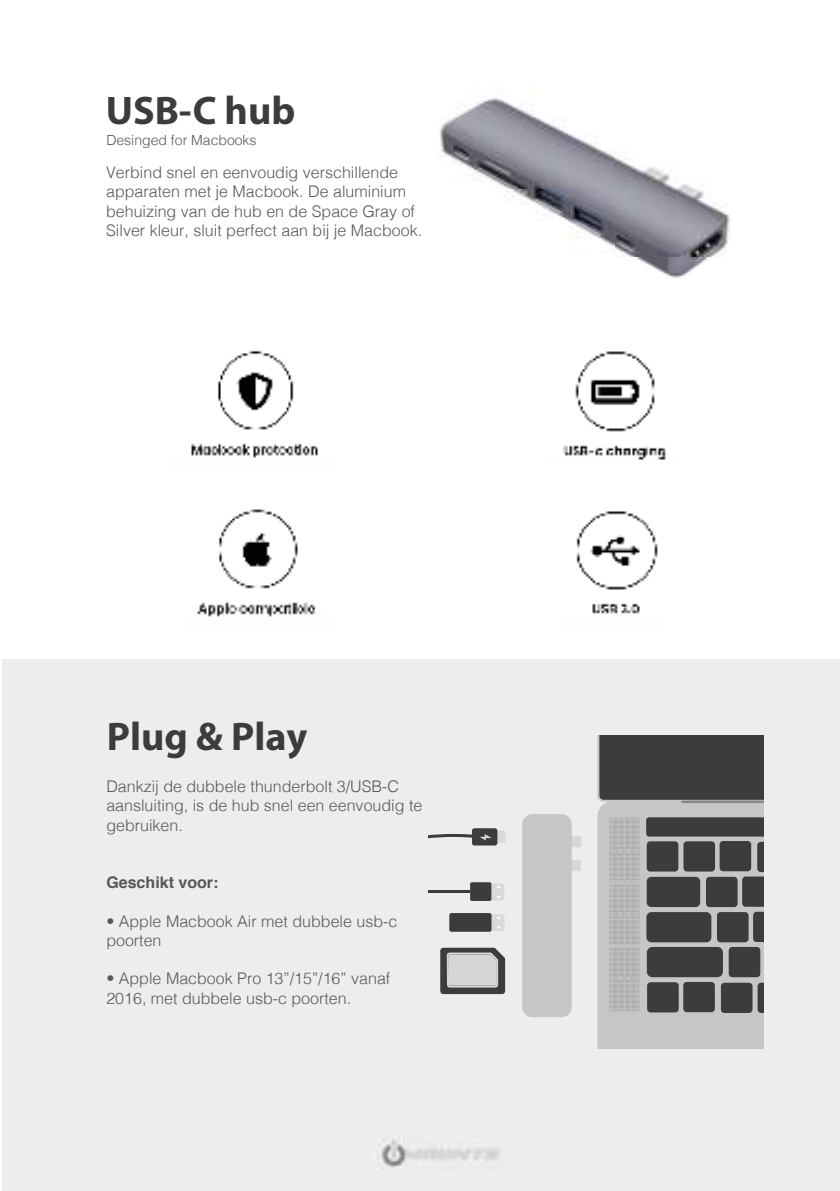
<style>
.page{position:relative;width:840px;height:1191px;background:#fff}
.page>*{position:absolute;margin:0;border:0;box-sizing:border-box;transform-origin:0 0}
.t1{font:700 40px "Myriad Pro";color:#3c3c3b}
.t2{font:300 16px/19.2px "Helvetica";color:#575756}
.t3{font:700 16px "Helvetica";color:#575756}
.t4{font:300 14px "Helvetica";color:#575756}
</style>
<div class="page">
<div style="left:2px;top:659px;width:837px;height:532px;background:#ededed"></div>
<div style="left:480px;top:883px;width:24px;height:17px;background:#dadada;border-radius:2px"></div>
<div style="left:482px;top:830px;width:23px;height:13px;background:#dadada"></div>
<div style="left:554px;top:836px;width:27px;height:11px;background:#d6d6d6;border-radius:2px"></div>
<div style="left:554px;top:860px;width:26px;height:11px;background:#d6d6d6;border-radius:2px"></div>
<div style="left:522px;top:814px;width:49px;height:203px;background:#c6c6c6;border-radius:10px"></div>
<svg style="left:597px;top:803px;width:165px;height:245px;background:#c2c2c2"></svg>
<div style="left:645px;top:817px;width:117px;height:19px;background:#3c3c3b"></div>
<img style="left:609px;top:817px;width:30px;height:32px">
<img style="left:609px;top:852px;width:30px;height:29px">
<img style="left:609px;top:849px;width:30px;height:3px">
<img style="left:609px;top:884px;width:30px;height:28px">
<img style="left:609px;top:881px;width:30px;height:3px">
<img style="left:609px;top:916px;width:30px;height:28px">
<img style="left:609px;top:912px;width:30px;height:4px">
<img style="left:609px;top:947px;width:30px;height:29px">
<img style="left:609px;top:944px;width:30px;height:3px">
<img style="left:609px;top:979px;width:30px;height:32px">
<img style="left:609px;top:976px;width:30px;height:3px">
<div style="left:646px;top:841px;width:32px;height:30px;background:#3c3c3b;border-radius:4px"></div>
<div style="left:683px;top:841px;width:31px;height:30px;background:#3c3c3b;border-radius:4px"></div>
<div style="left:719px;top:841px;width:31px;height:30px;background:#3c3c3b;border-radius:4px"></div>
<div style="left:646px;top:877px;width:53px;height:30px;background:#3c3c3b;border-radius:5px"></div>
<div style="left:705px;top:876px;width:32px;height:31px;background:#3c3c3b;border-radius:4px"></div>
<div style="left:646px;top:912px;width:65px;height:30px;background:#3c3c3b;border-radius:5px"></div>
<div style="left:716px;top:912px;width:32px;height:30px;background:#3c3c3b;border-radius:4px"></div>
<svg style="left:741px;top:842px;width:21px;height:100px"></svg>
<div style="left:646px;top:947px;width:76px;height:30px;background:#3c3c3b;border-radius:6px"></div>
<div style="left:728px;top:947px;width:31px;height:30px;background:#3c3c3b;border-radius:4px"></div>
<div style="left:646px;top:982px;width:32px;height:30px;background:#3c3c3b;border-radius:4px"></div>
<div style="left:682px;top:982px;width:32px;height:30px;background:#3c3c3b;border-radius:4px"></div>
<div style="left:720px;top:982px;width:32px;height:31px;background:#3c3c3b;border-radius:4px"></div>
<svg style="left:757px;top:982px;width:5px;height:31px"></svg>
<svg style="left:597px;top:735px;width:165px;height:68px;background:#434342"></svg>
<svg style="left:428px;top:828px;width:69px;height:18px"></svg>
<svg style="left:470px;top:882px;width:30px;height:19px"></svg>
<hr style="left:428px;top:890px;width:41px;height:2px;background:#3c3c3b">
<div style="left:480px;top:914px;width:24px;height:17px;background:#dadada;border-radius:2px"></div>
<svg style="left:449px;top:913px;width:51px;height:18px"></svg>
<svg style="left:440px;top:947px;width:66px;height:47px;background:#9b9b9b"></svg>
<img style="left:439px;top:98px;width:291px;height:180px">
<img style="left:191px;top:350px;width:127px;height:108px">
<img style="left:197px;top:509px;width:119px;height:108px">
<img style="left:576px;top:511px;width:82px;height:103px">
<img style="left:563px;top:351px;width:103px;height:109px">
<img style="left:381px;top:1137px;width:120px;height:31px">
<h1 class="t1" style="left:106px;top:96px;width:191px">USB-C hub</h1>
<p class="t4" style="left:106px;top:135px;width:152px">Desinged for Macbooks</p>
<p class="t2" style="left:106px;top:164px;width:317px">Verbind snel en eenvoudig verschillende apparaten met je Macbook. De aluminium behuizing van de hub en de Space Gray of Silver kleur, sluit perfect aan bij je Macbook.</p>
<h1 class="t1" style="left:107px;top:722px;width:202px">Plug &amp; Play</h1>
<p class="t2" style="left:106px;top:778px;width:317px">Dankzij de dubbele thunderbolt 3/USB-C aansluiting, is de hub snel een eenvoudig te gebruiken.</p>
<p class="t3" style="left:106px;top:873px;width:114px">Geschikt voor:</p>
<p class="t2" style="left:106px;top:913px;width:292px">ï Apple Macbook Air met dubbele usb-c poorten</p>
<p class="t2" style="left:106px;top:970px;width:285px">ï Apple Macbook Pro 13”/15”/16” vanaf<br>2016, met dubbele usb-c poorten.</p>
</div>
